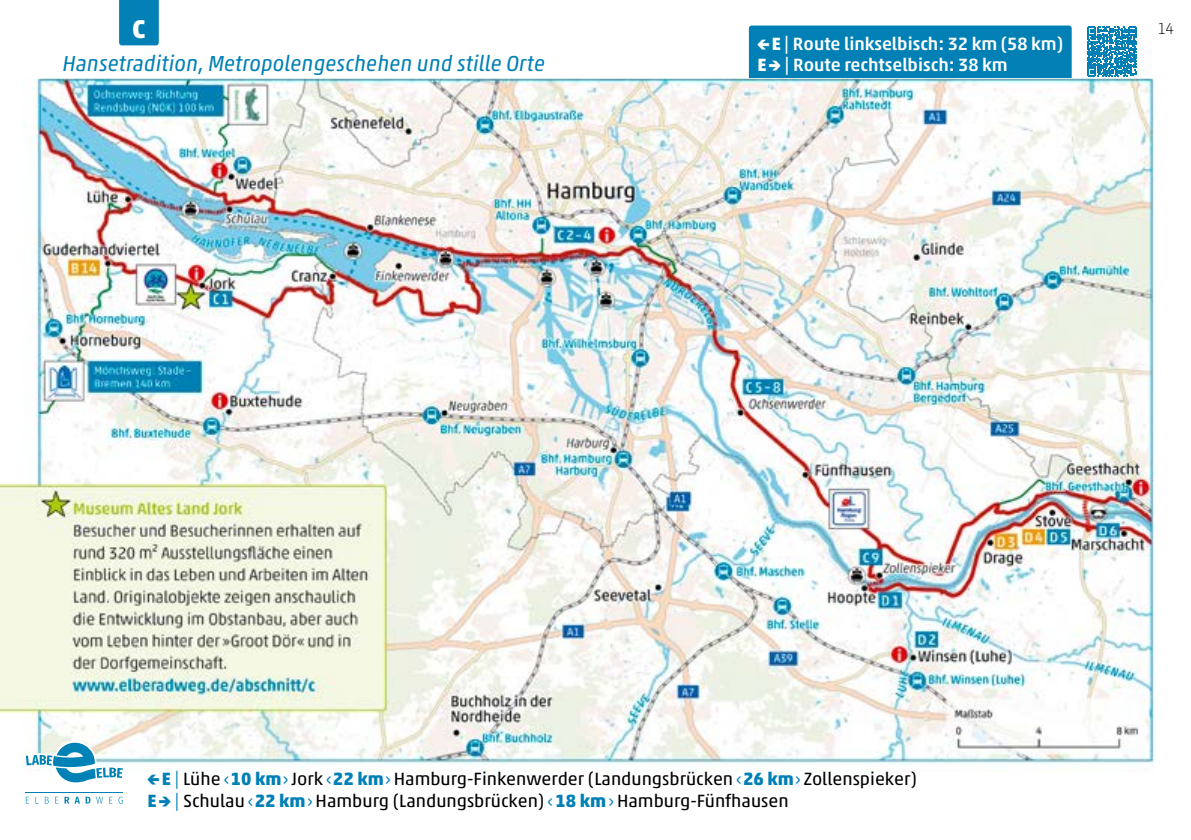
<style>
.page{position:relative;width:1191px;height:840px;background:#fff}
.page>*{position:absolute;margin:0;border:0;box-sizing:border-box;transform-origin:0 0}
.t1{font:700 26px "Akko Pro";color:#fff}
.t2{font:italic 22px "Akko Pro";color:#0080b5}
.t3{font:18px/21.6px "Akko Pro";color:#000}
.t4{font:500 18px/21.6px "Akko Pro";color:#fff}
.t5{font:100 16px "Akko Pro";color:#000}
.s1{font-weight:700}
.s2{font-weight:700;color:#0080b5}
.s3{color:#0080b5}
</style>
<div class="page">
<div style="left:749px;top:26px;width:322px;height:64px;background:#0080b5;border-radius:3px"></div>
<svg style="left:1087px;top:27px;width:49px;height:49px"></svg>
<img style="left:0;top:79px;width:1155px;height:725px">
<svg style="left:26px;top:796px;width:3px;height:7px"></svg>
<svg style="left:35px;top:796px;width:4px;height:7px"></svg>
<svg style="left:45px;top:796px;width:4px;height:7px"></svg>
<svg style="left:55px;top:796px;width:3px;height:7px"></svg>
<svg style="left:65px;top:796px;width:15px;height:7px"></svg>
<svg style="left:86px;top:796px;width:4px;height:7px"></svg>
<svg style="left:96px;top:796px;width:7px;height:7px"></svg>
<svg style="left:109px;top:796px;width:3px;height:7px"></svg>
<svg style="left:118px;top:796px;width:5px;height:7px"></svg>
<svg style="left:24px;top:740px;width:99px;height:42px"></svg>
<hr style="left:26px;top:791px;width:97px;height:1px;background:#0082b7">
<div style="left:119px;top:0;width:40px;height:45px;background:#0080b5"></div>
<h1 class="t1" style="left:132px;top:13px;width:15px">C</h1>
<p class="t2" style="left:62px;top:50px;width:484px">Hansetradition, Metropolengeschehen und stille Orte</p>
<p class="t4" style="left:757px;top:32px;width:307px"><span class="s1">←E</span> | Route linkselbisch: 32 km (58 km)<br><span class="s1">E→</span> | Route rechtselbisch: 38 km</p>
<p class="t5" style="left:1157px;top:19px;width:18px">14</p>
<p class="t3" style="left:147px;top:767px;width:771px"><span class="s2">←E</span> <span class="s3">|</span> Lühe <span class="s3">‹</span><span class="s2">10 km</span><span class="s3">›</span> Jork <span class="s3">‹</span><span class="s2">22 km</span><span class="s3">›</span> Hamburg-Finkenwerder (Landungsbrücken <span class="s3">‹</span><span class="s2">26 km</span><span class="s3">›</span> Zollenspieker)<br><span class="s2">E→</span> <span class="s3">|</span> Schulau <span class="s3">‹</span><span class="s2">22 km</span><span class="s3">›</span> Hamburg (Landungsbrücken) <span class="s3">‹</span><span class="s2">18 km</span><span class="s3">›</span> Hamburg-Fünfhausen</p>
</div>
